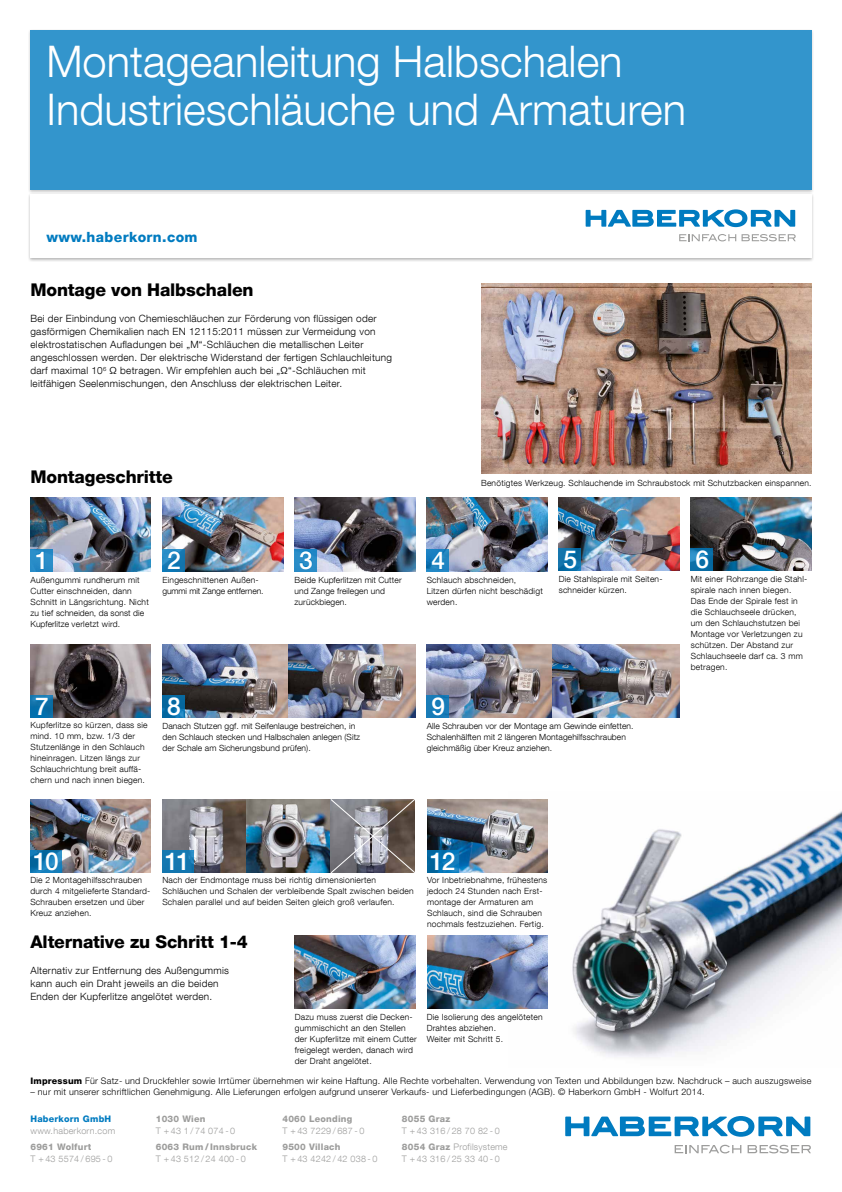
<style>
.page{position:relative;width:842px;height:1192px;background:#fff}
.page>*{position:absolute;margin:0;border:0;box-sizing:border-box;transform-origin:0 0}
.t1{font:300 43.5px/48px "Helvetica Neue LT Com";color:#fff}
.t2{font:500 24.5px "Helvetica Neue LT Com";color:#fff}
.t3{font:800 17.5px "Helvetica Neue LT Com";letter-spacing:-.01em;color:#000}
.t4{font:800 14.05px "Helvetica Neue LT Com";letter-spacing:.025em;color:#007bc0}
.t5{font:300 10px/13px "Helvetica Neue LT Com";letter-spacing:.025em;color:#000}
.t6{font:300 9px "Helvetica Neue LT";letter-spacing:.025em;color:#000}
.t7{font:300 9px/16.2px "Helvetica Neue LT Com";letter-spacing:.025em;color:#9d9d9c}
.t8{font:800 9px "Helvetica Neue LT Com";letter-spacing:.025em;color:#9d9d9c}
.t9{font:800 9px "Helvetica Neue LT Com";letter-spacing:.025em;color:#007bc0}
.t10{font:300 8.5px/11px "Helvetica Neue LT Com";letter-spacing:.025em;color:#000}
.s1{font-weight:800}
</style>
<div class="page">
<img style="left:547px;top:811px;width:295px;height:247px">
<img style="left:481px;top:283px;width:330px;height:190px">
<img style="left:30px;top:498px;width:121px;height:73px">
<div style="left:30px;top:549px;width:23px;height:22px;background:#298dc8"></div>
<svg style="left:36px;top:551px;width:8px;height:18px"></svg>
<img style="left:559px;top:497px;width:120px;height:74px">
<svg style="left:559px;top:549px;width:22px;height:22px"></svg>
<svg style="left:564px;top:551px;width:12px;height:18px"></svg>
<img style="left:691px;top:497px;width:120px;height:74px">
<svg style="left:691px;top:548px;width:22px;height:23px"></svg>
<svg style="left:696px;top:550px;width:12px;height:19px"></svg>
<img style="left:30px;top:644px;width:121px;height:74px">
<svg style="left:30px;top:695px;width:23px;height:23px"></svg>
<svg style="left:36px;top:697px;width:12px;height:18px"></svg>
<img style="left:163px;top:498px;width:120px;height:73px">
<svg style="left:163px;top:549px;width:22px;height:22px"></svg>
<svg style="left:168px;top:551px;width:12px;height:18px"></svg>
<img style="left:295px;top:498px;width:120px;height:73px">
<div style="left:295px;top:549px;width:22px;height:22px;background:linear-gradient(to right,#258ac6,#258ac6)"></div>
<svg style="left:300px;top:551px;width:12px;height:18px"></svg>
<img style="left:427px;top:498px;width:120px;height:73px">
<svg style="left:427px;top:549px;width:22px;height:22px"></svg>
<svg style="left:432px;top:551px;width:12px;height:18px"></svg>
<img style="left:163px;top:644px;width:252px;height:74px">
<svg style="left:163px;top:695px;width:22px;height:23px"></svg>
<svg style="left:168px;top:697px;width:12px;height:18px"></svg>
<img style="left:30px;top:799px;width:121px;height:73px">
<svg style="left:30px;top:850px;width:32px;height:22px"></svg>
<svg style="left:34px;top:852px;width:24px;height:18px"></svg>
<img style="left:427px;top:799px;width:121px;height:74px">
<svg style="left:427px;top:850px;width:31px;height:22px"></svg>
<svg style="left:431px;top:852px;width:24px;height:18px"></svg>
<img style="left:427px;top:644px;width:252px;height:74px">
<div style="left:427px;top:695px;width:22px;height:23px;background:#187bb7"></div>
<svg style="left:432px;top:697px;width:12px;height:19px"></svg>
<img style="left:162px;top:799px;width:168px;height:74px">
<svg style="left:162px;top:850px;width:32px;height:23px"></svg>
<svg style="left:166px;top:853px;width:19px;height:17px"></svg>
<svg style="left:330px;top:799px;width:85px;height:74px;background:#837e81"></svg>
<img style="left:295px;top:935px;width:120px;height:74px">
<img style="left:427px;top:935px;width:120px;height:74px">
<svg style="left:565px;top:1116px;width:245px;height:21px"></svg>
<svg style="left:675px;top:1145px;width:66px;height:8px"></svg>
<svg style="left:747px;top:1145px;width:64px;height:8px"></svg>
<div style="left:27px;top:29px;width:788px;height:165px;background:#000;opacity:.3"></div>
<div style="left:30px;top:30px;width:782px;height:160px;background:#3395cc"></div>
<div style="left:27px;top:192px;width:788px;height:70px;background:#000;opacity:.3"></div>
<div style="left:30px;top:194px;width:782px;height:64px;background:#fff"></div>
<svg style="left:586px;top:209px;width:209px;height:18px"></svg>
<svg style="left:679px;top:234px;width:117px;height:7px"></svg>
<h1 class="t1" style="left:46px;top:37px;width:641px">Montageanleitung Halbschalen<br>Industrieschläuche und Armaturen</h1>
<h3 class="t4" style="left:46px;top:228px;width:153px">www.haberkorn.com</h3>
<h3 class="t3" style="left:30px;top:279px;width:225px">Montage von Halbschalen</h3>
<p class="t5" style="left:30px;top:312px;width:363px">Bei der Einbindung von Chemieschläuchen zur Förderung von flüssigen oder gasförmigen Chemikalien nach EN 12115:2011 müssen zur Vermeidung von elektrostatischen Aufladungen bei „M“-Schläuchen die metallischen Leiter angeschlossen werden. Der elektrische Widerstand der fertigen Schlauchleitung darf maximal 10<sup>6</sup> Ω betragen. Wir empfehlen auch bei „Ω“-Schläuchen mit leitfähigen Seelenmischungen, den Anschluss der elektrischen Leiter.</p>
<h3 class="t3" style="left:30px;top:466px;width:144px">Montageschritte</h3>
<p class="t10" style="left:481px;top:477px;width:332px">Benötigtes Werkzeug. Schlauchende im Schraubstock mit Schutzbacken einspannen.</p>
<h2 class="t2" style="left:35px;top:545px;width:15px">1</h2>
<h2 class="t2" style="left:167px;top:545px;width:15px">2</h2>
<h2 class="t2" style="left:299px;top:545px;width:15px">3</h2>
<h2 class="t2" style="left:431px;top:545px;width:15px">4</h2>
<h2 class="t2" style="left:563px;top:545px;width:15px">5</h2>
<h2 class="t2" style="left:695px;top:545px;width:15px">6</h2>
<p class="t10" style="left:30px;top:574px;width:120px">Außengummi rundherum mit<br>Cutter einschneiden, dann<br>Schnitt in Längsrichtung. Nicht zu tief schneiden, da sonst die<br>Kupferlitze verletzt wird.</p>
<p class="t10" style="left:163px;top:574px;width:102px">Eingeschnittenen Außen&shy;gummi mit Zange entfernen.</p>
<p class="t10" style="left:295px;top:574px;width:109px">Beide Kupferlitzen mit Cutter und Zange freilegen und zurückbiegen.</p>
<p class="t10" style="left:427px;top:574px;width:118px">Schlauch abschneiden,<br>Litzen dürfen nicht beschädigt werden.</p>
<p class="t10" style="left:559px;top:573px;width:105px">Die Stahlspirale mit Seiten&shy;schneider kürzen.</p>
<p class="t10" style="left:691px;top:573px;width:118px">Mit einer Rohrzange die Stahl&shy;spirale nach innen biegen.<br>Das Ende der Spirale fest in die Schlauchseele drücken, um den Schlauchstutzen bei<br>Montage vor Verletzungen zu schützen. Der Abstand zur<br>Schlauchseele darf ca. 3 mm betragen.</p>
<h2 class="t2" style="left:35px;top:691px;width:15px">7</h2>
<h2 class="t2" style="left:167px;top:691px;width:15px">8</h2>
<h2 class="t2" style="left:431px;top:692px;width:15px">9</h2>
<p class="t10" style="left:30px;top:720px;width:119px">Kupferlitze so kürzen, dass sie mind. 10 mm, bzw. 1/3 der<br>Stutzenlänge in den Schlauch hineinragen. Litzen längs zur<br>Schlauchrichtung breit auffä&shy;chern und nach innen biegen.</p>
<p class="t10" style="left:163px;top:720px;width:199px">Danach Stutzen ggf. mit Seifenlauge bestreichen, in den Schlauch stecken und Halbschalen anlegen (Sitz der Schale am Sicherungsbund prüfen).</p>
<p class="t10" style="left:427px;top:720px;width:208px">Alle Schrauben vor der Montage am Gewinde einfetten.<br>Schalenhälften mit 2 längeren Montagehilfsschrauben gleichmäßig über Kreuz anziehen.</p>
<h2 class="t2" style="left:33px;top:846px;width:27px">10</h2>
<h2 class="t2" style="left:165px;top:846px;width:27px">11</h2>
<h2 class="t2" style="left:430px;top:846px;width:27px">12</h2>
<p class="t10" style="left:30px;top:874px;width:121px">Die 2 Montagehilfsschrauben durch 4 mitgelieferte Standard-<br>Schrauben ersetzen und über<br>Kreuz anziehen.</p>
<p class="t10" style="left:162px;top:875px;width:253px">Nach der Endmontage muss bei richtig dimensionierten<br>Schläuchen und Schalen der verbleibende Spalt zwischen beiden<br>Schalen parallel und auf beiden Seiten gleich groß verlaufen.</p>
<p class="t10" style="left:427px;top:874px;width:122px">Vor Inbetriebnahme, frühestens jedoch 24 Stunden nach Erst&shy;montage der Armaturen am<br>Schlauch, sind die Schrauben nochmals festzuziehen. Fertig.</p>
<h3 class="t3" style="left:30px;top:931px;width:219px">Alternative zu Schritt 1-4</h3>
<p class="t5" style="left:30px;top:963px;width:200px">Alternativ zur Entfernung des Außengummis kann auch ein Draht jeweils an die beiden<br>Enden der Kupferlitze angelötet werden.</p>
<p class="t10" style="left:295px;top:1011px;width:124px">Dazu muss zuerst die Decken&shy;gummischicht an den Stellen der Kupferlitze mit einem Cutter freigelegt werden, danach wird der Draht angelötet.</p>
<p class="t10" style="left:427px;top:1011px;width:118px">Die Isolierung des angelöteten<br>Drahtes abziehen.<br>Weiter mit Schritt 5.</p>
<p class="t6" style="left:30px;top:1075px;width:782px"><span class="s1">Impressum</span> Für Satz- und Druckfehler sowie Irrtümer übernehmen wir keine Haftung. Alle Rechte vorbehalten. Verwendung von Texten und Abbildungen bzw. Nachdruck – auch auszugsweise</p>
<p class="t6" style="left:30px;top:1086px;width:676px">– nur mit unserer schriftlichen Genehmigung. Alle Lieferungen erfolgen aufgrund unserer Verkaufs- und Lieferbedingungen (AGB). © Haberkorn GmbH - Wolfurt 2014.</p>
<p class="t9" style="left:30px;top:1114px;width:82px">Haberkorn GmbH</p>
<p class="t7" style="left:30px;top:1122px;width:86px">www.haberkorn.com</p>
<p class="t8" style="left:30px;top:1142px;width:62px">6961 Wolfurt</p>
<p class="t7" style="left:30px;top:1150px;width:83px">T + 43 5574 / 695 - 0</p>
<p class="t8" style="left:156px;top:1114px;width:51px">1030 Wien</p>
<p class="t7" style="left:156px;top:1122px;width:81px">T +43 1/74 074-0</p>
<p class="t8" style="left:156px;top:1142px;width:103px">6063 Rum / Innsbruck</p>
<p class="t7" style="left:156px;top:1150px;width:91px">T + 43 512 / 24 400 - 0</p>
<p class="t8" style="left:282px;top:1114px;width:71px">4060 Leonding</p>
<p class="t7" style="left:282px;top:1122px;width:83px">T + 43 7229 / 687 - 0</p>
<p class="t8" style="left:282px;top:1142px;width:59px">9500 Villach</p>
<p class="t7" style="left:282px;top:1150px;width:97px">T + 43 4242 / 42 038 - 0</p>
<p class="t8" style="left:402px;top:1114px;width:50px">8055 Graz</p>
<p class="t7" style="left:402px;top:1122px;width:107px">T + 43 316 / 28 70 82 - 0<br><span class="s1">8054 Graz</span> Profilsysteme</p>
<p class="t7" style="left:402px;top:1150px;width:99px">T + 43 316 / 25 33 40 - 0</p>
</div>
